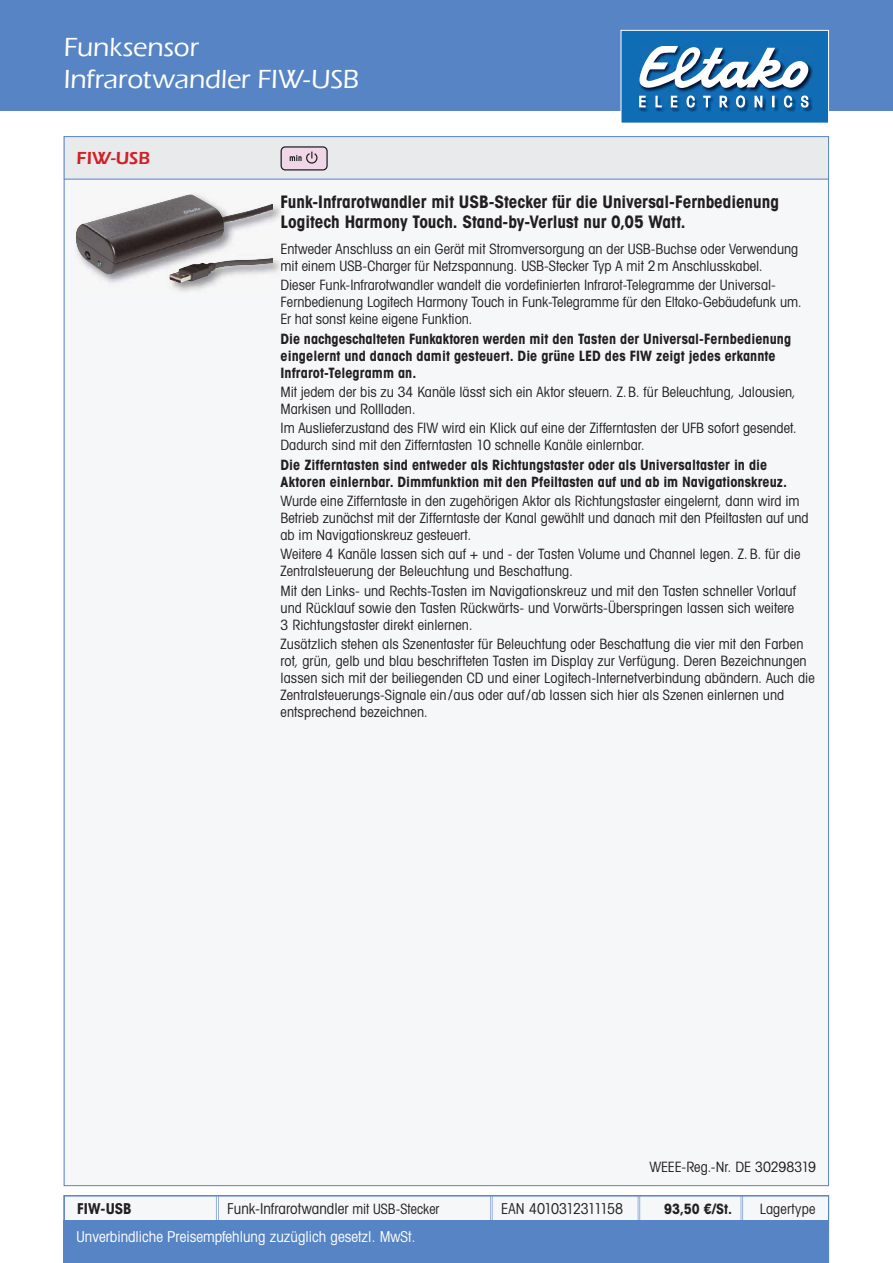
<style>
.page{position:relative;width:893px;height:1263px;background:#fff}
.page>*{position:absolute;margin:0;border:0;box-sizing:border-box;transform-origin:0 0}
.t1{font:500 27px/32.4px "Eras ITC";letter-spacing:-.005em;color:#fff}
.t2{font:600 18px "Eras ITC";color:#d12027}
.t3{font:700 condensed 17.25px/20.7px "Avant Garde";color:#231f20}
.t4{font:condensed 15px "Avant Garde";color:#fff}
.t5{font:condensed 15px "Avant Garde";color:#231f20}
.t6{font:condensed 15px "Avant Garde";letter-spacing:-.065em;color:#231f20;scale:.96 1}
.t7{font:700 condensed 15px "Avant Garde";letter-spacing:.005em;color:#231f20}
.t8{font:condensed 14.25px/17.1px "Avant Garde";color:#231f20}
.t9{font:700 condensed 14.25px/17.1px "Avant Garde";color:#231f20}
.s1{color:#1a1b1f}
.s2{font-size:14.25px}
</style>
<div class="page">
<div style="left:0;top:0;width:893px;height:111px;background:#5684c4"></div>
<div style="left:64px;top:136px;width:765px;height:1050px;background:#f6f7f8"></div>
<div style="left:64px;top:136px;width:765px;height:43px;background:#e9eaeb"></div>
<div style="left:281px;top:147px;width:46px;height:23px;background:#f0d7e8;border-radius:4px"></div>
<div style="left:281px;top:146px;width:47px;height:25px;border:1px solid #1a1b1f;border-radius:4px"></div>
<svg style="left:290px;top:152px;width:28px;height:12px"></svg>
<hr style="left:64px;top:179px;width:765px;height:1px;background:#5684c4">
<img style="left:76px;top:203px;width:205px;height:89px">
<img style="left:77px;top:194px;width:195px;height:89px">
<svg style="left:64px;top:1195px;width:765px;height:25px"></svg>
<div style="left:64px;top:1220px;width:765px;height:43px;background:#5684c4"></div>
<div style="left:621px;top:30px;width:207px;height:93px;background:#0e6db5"></div>
<div style="left:621px;top:30px;width:208px;height:94px;border:1px solid #fff"></div>
<img style="left:639px;top:64px;width:174px;height:48px">
<svg style="left:639px;top:46px;width:170px;height:62px"></svg>
<h1 class="t1" style="left:64px;top:31px;width:297px">Funksensor<br>Infrarotwandler FIW-USB</h1>
<p class="t2" style="left:77px;top:148px;width:75px">FIW-USB</p>
<p class="t3" style="left:281px;top:193px;width:500px"><span class="s1">F</span>unk-Infrarotwandler mit USB-Stecker für die Universal-Fernbedienung<br><span class="s1">L</span>ogitech Harmony Touch. Stand-by-Verlust nur 0,05 Watt.</p>
<p class="t8" style="left:281px;top:242px;width:519px"><span class="s1">E</span>ntweder Anschluss an ein Gerät mit Stromversorgung an der USB-Buchse oder Verwendung <span class="s1">m</span>it einem USB-Charger für Netzspannung. USB-Stecker Typ A mit 2m Anschlusskabel.</p>
<p class="t8" style="left:281px;top:278px;width:522px"><span class="s1">D</span>ieser Funk-Infrarotwandler wandelt die vordefinierten Infrarot-Telegramme der Universal-<br>Fernbedienung Logitech Harmony Touch in Funk-Telegramme für den Eltako-Gebäudefunk um.<br>Er hat sonst keine eigene Funktion.</p>
<p class="t9" style="left:281px;top:331px;width:512px">Die nachgeschalteten Funkaktoren werden mit den Tasten der Universal-Fernbedienung eingelernt und danach damit gesteuert. Die grüne LED des FIW zeigt jedes erkannte<br>Infrarot-Telegramm an.</p>
<p class="t8" style="left:281px;top:385px;width:517px">Mit jedem der bis zu 34 Kanäle lässt sich ein Aktor steuern. Z. B. für Beleuchtung, Jalousien,<br>Markisen und Rollladen.</p>
<p class="t8" style="left:281px;top:421px;width:518px">Im Auslieferzustand des FIW wird ein Klick auf eine der Zifferntasten der UFB sofort gesendet.<br>Dadurch sind mit den Zifferntasten 10 schnelle Kanäle einlernbar.</p>
<p class="t9" style="left:281px;top:457px;width:508px">Die Zifferntasten sind entweder als Richtungstaster oder als Universaltaster in die<br>Aktoren einlernbar. Dimmfunktion mit den Pfeiltasten auf und ab im Navigationskreuz.</p>
<p class="t8" style="left:281px;top:494px;width:530px">Wurde eine Zifferntaste in den zugehörigen Aktor als Richtungstaster eingelernt, dann wird im<br>Betrieb zunächst mit der Zifferntaste der Kanal gewählt und danach mit den Pfeiltasten auf und ab im Navigationskreuz gesteuert.</p>
<p class="t8" style="left:281px;top:547px;width:521px">Weitere 4 Kanäle lassen sich auf + und - der Tasten Volume und Channel legen. Z. B. für die<br>Zentralsteuerung der Beleuchtung und Beschattung.</p>
<p class="t8" style="left:281px;top:583px;width:517px">Mit den Links- und Rechts-Tasten im Navigationskreuz und mit den Tasten schneller Vorlauf und Rücklauf sowie den Tasten Rückwärts- und Vorwärts-Überspringen lassen sich weitere<br>3 Richtungstaster direkt einlernen.</p>
<p class="t8" style="left:281px;top:637px;width:536px">Zusätzlich stehen als Szenentaster für Beleuchtung oder Beschattung die vier mit den Farben rot, grün, gelb und blau beschrifteten Tasten im Display zur Verfügung. Deren Bezeichnungen lassen sich mit der beiliegenden CD und einer Logitech-Internetverbindung abändern. Auch die Zentralsteuerungs-Signale ein/aus oder auf/ab lassen sich hier als Szenen einlernen und entsprechend bezeichnen.</p>
<p class="t8" style="left:649px;top:1159px;width:168px">WEEE-Reg.-Nr. DE 30298319</p>
<p class="t7" style="left:77px;top:1203px;width:56px">FIW-USB</p>
<p class="t5" style="left:227px;top:1203px;width:214px">Funk-Infrarotwandler <span class="s2">mit USB-Stecker</span></p>
<p class="t6" style="left:501px;top:1203px;width:129px">EAN 4010312311158</p>
<p class="t9" style="left:664px;top:1201px;width:69px">93,50 €/St.</p>
<p class="t8" style="left:760px;top:1201px;width:57px">Lagertype</p>
<p class="t4" style="left:77px;top:1232px;width:340px">Unverbindliche Preisempfehlung zuzüglich gesetzl. MwSt.</p>
</div>
